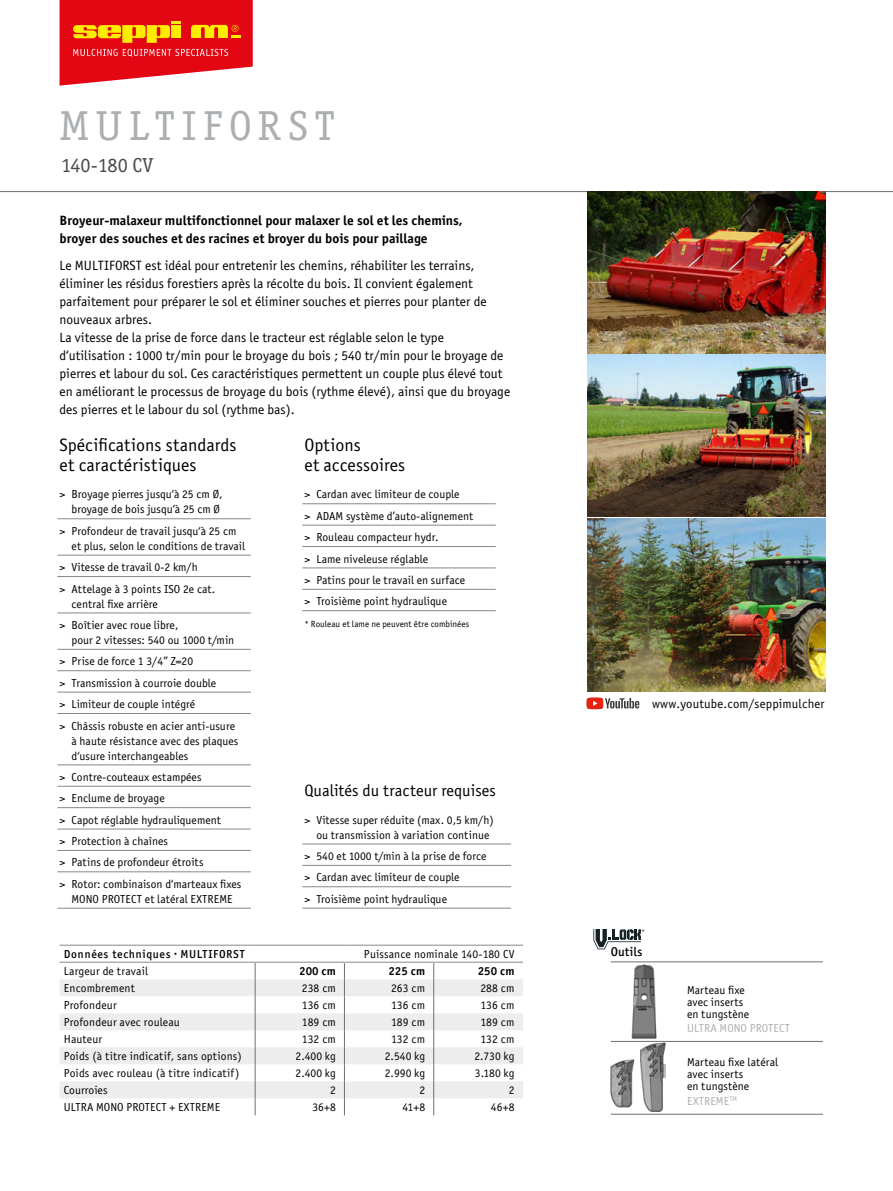
<style>
.page{position:relative;width:893px;height:1191px;background:#fff}
.page>*{position:absolute;margin:0;border:0;box-sizing:border-box;transform-origin:0 0}
.t1{font:42px "Officina Serif ITC";letter-spacing:.16em;color:#acafb2}
.t2{font:20.25px "Officina Serif ITC";color:#4a4a49}
.t3{font:18px/19.5px "Officina Sans Book ITC";color:#000}
.t4{font:16.5px "Officina Sans Book ITC";color:#000}
.t5{font:13.5px/18px "Officina Sans Book ITC";color:#000}
.t6{font:13.5px/18px "Officina Sans Bold ITC";color:#000}
.t7{font:12.75px "Officina Sans Book ITC";letter-spacing:.01em;color:#000}
.t8{font:12.75px "Officina Sans Medium ITC";color:#000}
.t9{font:11.7px/21.5px "Officina Sans Book ITC";color:#000}
.t10{font:11.7px "Officina Sans Medium ITC";letter-spacing:.05em;color:#000}
.t11{font:11.7px "Officina Sans Book ITC";color:#acafb2}
.t12{font:11.7px "Officina Sans Bold ITC";letter-spacing:.01em;color:#000}
.t13{font:9px "Officina Sans Book ITC";color:#000}
</style>
<div class="page">
<svg style="left:60px;top:0;width:193px;height:86px;background:#e93f30"></svg>
<hr style="left:0;top:191px;width:893px;height:1px;background:#706f6f">
<img style="left:587px;top:192px;width:238px;height:161px">
<img style="left:587px;top:518px;width:238px;height:173px">
<img style="left:587px;top:355px;width:238px;height:161px">
<svg style="left:586px;top:697px;width:53px;height:12px"></svg>
<img style="left:610px;top:1059px;width:25px;height:49px">
<hr style="left:611px;top:1114px;width:212px;height:1px;background:#706f6f">
<hr style="left:611px;top:1041px;width:212px;height:1px;background:#706f6f">
<img style="left:631px;top:964px;width:26px;height:75px">
<hr style="left:611px;top:961px;width:212px;height:1px;background:#706f6f">
<img style="left:639px;top:1041px;width:28px;height:71px">
<img style="left:646px;top:1042px;width:21px;height:35px">
<img style="left:658px;top:1064px;width:7px;height:14px">
<svg style="left:593px;top:929px;width:51px;height:20px"></svg>
<hr style="left:57px;top:518px;width:194px;height:1px;background:#878787">
<hr style="left:57px;top:555px;width:194px;height:1px;background:#878787">
<hr style="left:57px;top:576px;width:194px;height:1px;background:#878787">
<hr style="left:57px;top:612px;width:194px;height:1px;background:#878787">
<hr style="left:57px;top:649px;width:194px;height:1px;background:#878787">
<hr style="left:57px;top:670px;width:194px;height:1px;background:#878787">
<hr style="left:57px;top:692px;width:194px;height:1px;background:#878787">
<hr style="left:57px;top:713px;width:194px;height:1px;background:#878787">
<hr style="left:57px;top:764px;width:194px;height:1px;background:#878787">
<hr style="left:57px;top:786px;width:194px;height:1px;background:#878787">
<hr style="left:57px;top:807px;width:194px;height:1px;background:#878787">
<hr style="left:57px;top:828px;width:194px;height:1px;background:#878787">
<hr style="left:57px;top:850px;width:194px;height:1px;background:#878787">
<hr style="left:57px;top:871px;width:194px;height:1px;background:#878787">
<hr style="left:57px;top:908px;width:194px;height:1px;background:#878787">
<hr style="left:302px;top:503px;width:194px;height:1px;background:#878787">
<hr style="left:302px;top:525px;width:194px;height:1px;background:#878787">
<hr style="left:302px;top:546px;width:194px;height:1px;background:#878787">
<hr style="left:302px;top:567px;width:194px;height:1px;background:#878787">
<hr style="left:302px;top:589px;width:194px;height:1px;background:#878787">
<hr style="left:302px;top:610px;width:194px;height:1px;background:#878787">
<svg style="left:60px;top:979px;width:463px;height:119px;fill:#ededed"></svg>
<svg style="left:255px;top:963px;width:1px;height:152px"></svg>
<svg style="left:344px;top:963px;width:1px;height:152px"></svg>
<svg style="left:433px;top:963px;width:1px;height:152px"></svg>
<hr style="left:60px;top:961px;width:195px;height:2px;background:#acafb2">
<hr style="left:60px;top:944px;width:195px;height:2px;background:#acafb2">
<hr style="left:255px;top:944px;width:89px;height:2px;background:#acafb2">
<hr style="left:344px;top:944px;width:90px;height:2px;background:#acafb2">
<hr style="left:434px;top:944px;width:89px;height:2px;background:#acafb2">
<hr style="left:255px;top:961px;width:89px;height:2px;background:#acafb2">
<hr style="left:344px;top:961px;width:90px;height:2px;background:#acafb2">
<hr style="left:434px;top:961px;width:89px;height:2px;background:#acafb2">
<hr style="left:302px;top:843px;width:209px;height:1px;background:#878787">
<hr style="left:302px;top:865px;width:209px;height:1px;background:#878787">
<hr style="left:302px;top:886px;width:209px;height:1px;background:#878787">
<hr style="left:302px;top:908px;width:209px;height:1px;background:#878787">
<h1 class="t1" style="left:59px;top:99px;width:277px">MULTIFORST</h1>
<h2 class="t2" style="left:61px;top:152px;width:93px">140-180 CV</h2>
<p class="t6" style="left:60px;top:211px;width:405px">Broyeur-malaxeur multifonctionnel pour malaxer le sol et les chemins, broyer des souches et des racines et broyer du bois pour paillage</p>
<p class="t5" style="left:60px;top:256px;width:452px">Le MULTIFORST est idéal pour entretenir les chemins, réhabiliter les terrains, éliminer les résidus forestiers après la récolte du bois. Il convient également parfaitement pour préparer le sol et éliminer souches et pierres pour planter de nouveaux arbres.<br>La vitesse de la prise de force dans le tracteur est réglable selon le type d‘utilisation : 1000 tr/min pour le broyage du bois ; 540 tr/min pour le broyage de pierres et labour du sol. Ces caractéristiques permettent un couple plus élevé tout en améliorant le processus de broyage du bois (rythme élevé), ainsi que du broyage des pierres et le labour du sol (rythme bas).</p>
<h3 class="t3" style="left:60px;top:435px;width:179px">Spécifications standards et caractéristiques</h3>
<p class="t9" style="left:60px;top:486px;width:165px;line-height:15px;text-align:right">&gt; Broyage pierres jusqu‘à 25 cm Ø, broyage de bois jusqu‘à 25 cm Ø</p>
<p class="t9" style="left:72px;top:523px;width:175px;line-height:15px;text-indent:-12px">&gt; Profondeur de travail jusqu‘à 25 cm et plus, selon le conditions de travail</p>
<p class="t9" style="left:60px;top:556px;width:157px">&gt; Vitesse de travail 0-2 km/h<br>&gt; Attelage à 3 points ISO 2e cat.</p>
<p class="t9" style="left:60px;top:592px;width:120px;text-indent:12px">central fixe arrière<br>&gt; Boîtier avec roue libre,</p>
<p class="t9" style="left:60px;top:629px;width:177px;text-indent:12px">pour 2 vitesses: 540 ou 1000 t/min &gt; Prise de force 1 3/4” Z=20<br>&gt; Transmission à courroie double<br>&gt; Limiteur de couple intégré<br>&gt; Châssis robuste en acier anti-usure</p>
<p class="t9" style="left:72px;top:732px;width:168px;line-height:15px">à haute résistance avec des plaques d‘usure interchangeables</p>
<p class="t9" style="left:60px;top:766px;width:183px">&gt; Contre-couteaux estampées<br>&gt; Enclume de broyage<br>&gt; Capot réglable hydrauliquement<br>&gt; Protection à chaînes<br>&gt; Patins de profondeur étroits<br>&gt; Rotor: combinaison d‘marteaux fixes</p>
<p class="t9" style="left:72px;top:887px;width:163px">MONO PROTECT et latéral EXTREME</p>
<h3 class="t3" style="left:304px;top:435px;width:102px">Options<br>et accessoires</h3>
<p class="t9" style="left:304px;top:483px;width:170px">&gt; Cardan avec limiteur de couple<br>&gt; ADAM système d’auto-alignement &gt; Rouleau compacteur hydr.<br>&gt; Lame niveleuse réglable<br>&gt; Patins pour le travail en surface &gt; Troisième point hydraulique</p>
<p class="t13" style="left:304px;top:618px;width:166px">* Rouleau et lame ne peuvent être combinées</p>
<h3 class="t4" style="left:304px;top:779px;width:193px">Qualités du tracteur requises</h3>
<p class="t9" style="left:316px;top:811px;width:179px;line-height:15px;text-indent:-12px">&gt; Vitesse super réduite (max. 0,5 km/h) ou transmission à variation continue</p>
<p class="t9" style="left:304px;top:845px;width:184px">&gt; 540 et 1000 t/min à la prise de force &gt; Cardan avec limiteur de couple<br>&gt; Troisième point hydraulique</p>
<p class="t10" style="left:64px;top:946px;width:182px">Données techniques · MULTIFORST</p>
<p class="t9" style="left:364px;top:943px;width:152px">Puissance nominale 140-180 CV</p>
<p class="t9" style="left:64px;top:960px;width:86px">Largeur de travail</p>
<p class="t12" style="left:299px;top:963px;width:38px">200 cm</p>
<p class="t12" style="left:388px;top:963px;width:38px">225 cm</p>
<p class="t12" style="left:478px;top:963px;width:38px">250 cm</p>
<p class="t9" style="left:64px;top:977px;width:73px">Encombrement</p>
<p class="t9" style="left:302px;top:977px;width:36px">238 cm</p>
<p class="t9" style="left:391px;top:977px;width:36px">263 cm</p>
<p class="t9" style="left:480px;top:977px;width:36px">288 cm</p>
<p class="t9" style="left:64px;top:994px;width:54px">Profondeur</p>
<p class="t9" style="left:302px;top:994px;width:36px">136 cm</p>
<p class="t9" style="left:391px;top:994px;width:36px">136 cm</p>
<p class="t9" style="left:480px;top:994px;width:36px">136 cm</p>
<p class="t9" style="left:64px;top:1011px;width:118px">Profondeur avec rouleau</p>
<p class="t9" style="left:302px;top:1011px;width:35px">189 cm</p>
<p class="t9" style="left:391px;top:1011px;width:35px">189 cm</p>
<p class="t9" style="left:481px;top:1011px;width:35px">189 cm</p>
<p class="t9" style="left:64px;top:1028px;width:40px">Hauteur</p>
<p class="t9" style="left:302px;top:1028px;width:36px">132 cm</p>
<p class="t9" style="left:391px;top:1028px;width:36px">132 cm</p>
<p class="t9" style="left:480px;top:1028px;width:36px">132 cm</p>
<p class="t9" style="left:64px;top:1045px;width:180px">Poids (à titre indicatif, sans options)</p>
<p class="t9" style="left:296px;top:1045px;width:42px">2.400 kg</p>
<p class="t9" style="left:385px;top:1045px;width:42px">2.540 kg</p>
<p class="t9" style="left:474px;top:1045px;width:42px">2.730 kg</p>
<p class="t9" style="left:64px;top:1062px;width:177px">Poids avec rouleau (à titre indicatif)</p>
<p class="t9" style="left:296px;top:1062px;width:42px">2.400 kg</p>
<p class="t9" style="left:385px;top:1062px;width:42px">2.990 kg</p>
<p class="t9" style="left:475px;top:1062px;width:41px">3.180 kg</p>
<p class="t9" style="left:64px;top:1079px;width:45px">Courroies</p>
<p class="t9" style="left:330px;top:1079px;width:7px">2</p>
<p class="t9" style="left:419px;top:1079px;width:7px">2</p>
<p class="t9" style="left:509px;top:1079px;width:7px">2</p>
<p class="t9" style="left:64px;top:1096px;width:158px">ULTRA MONO PROTECT + EXTREME</p>
<p class="t9" style="left:312px;top:1096px;width:25px">36+8</p>
<p class="t9" style="left:402px;top:1096px;width:24px">41+8</p>
<p class="t9" style="left:491px;top:1096px;width:25px">46+8</p>
<p class="t7" style="left:652px;top:695px;width:174px">www.youtube.com/seppimulcher</p>
<p class="t8" style="left:611px;top:942px;width:33px">Outils</p>
<p class="t9" style="left:687px;top:983px;width:64px;line-height:12px">Marteau fixe avec inserts en tungstène</p>
<p class="t11" style="left:687px;top:1020px;width:105px">ULTRA MONO PROTECT</p>
<p class="t9" style="left:687px;top:1055px;width:93px;line-height:12px">Marteau fixe latéral avec inserts<br>en tungstène</p>
<p class="t11" style="left:687px;top:1093px;width:51px">EXTREME<sup>TM</sup></p>
</div>
